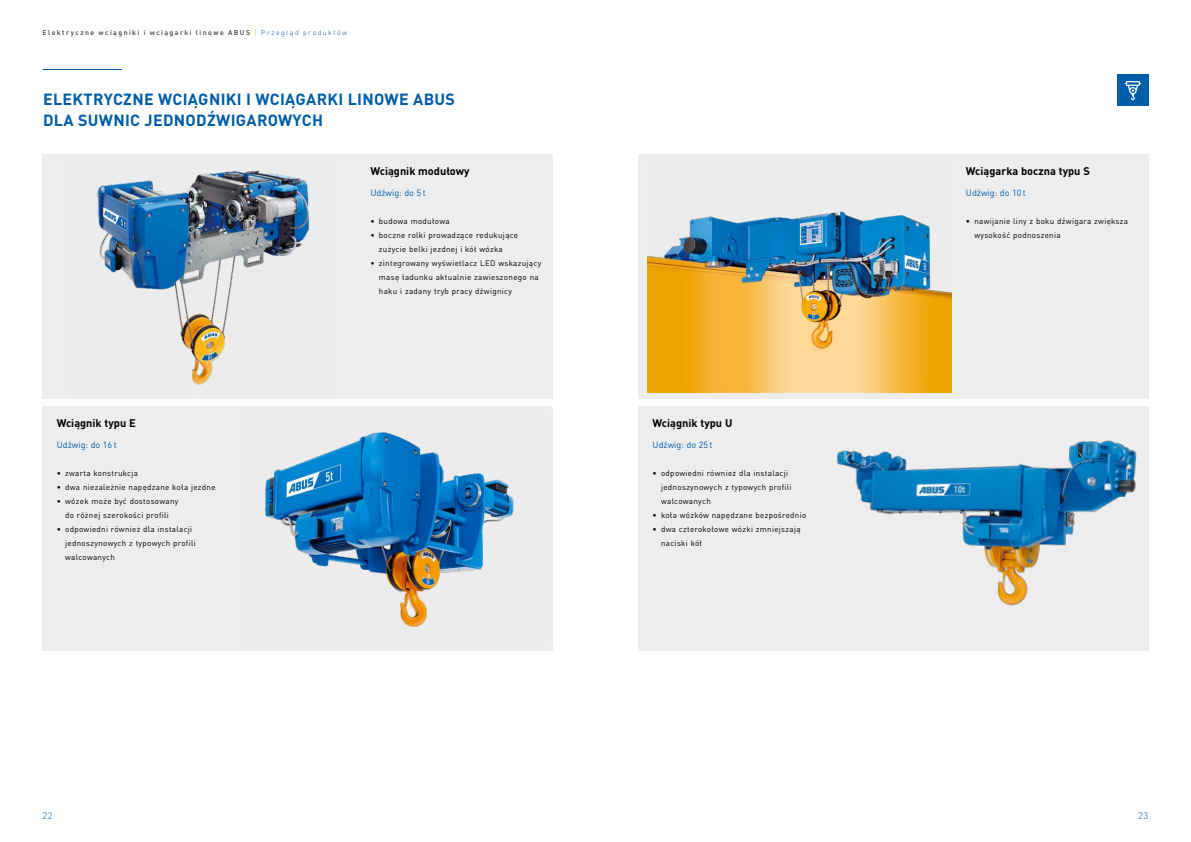
<style>
.page{position:relative;width:1191px;height:842px;background:#fff}
.page>*{position:absolute;margin:0;border:0;box-sizing:border-box;transform-origin:0 0}
.t1{font:700 16px/21px "DIN Pro";letter-spacing:.02em;color:#005da9}
.t2{font:700 11px "DIN Pro";color:#000}
.t3{font:300 9.5px "DIN Pro";color:#005da9}
.t4{font:9px "DIN Pro";color:#005da9}
.t5{font:8px/14px "DIN Pro";letter-spacing:.04em;color:#000}
.t6{font:500 7px "DIN Pro";letter-spacing:.205em;color:#3c3c3b}
.s1{font-weight:300;color:#f9b000}
.s2{font-weight:300;color:#005da9}
</style>
<div class="page">
<div style="left:638px;top:406px;width:510px;height:245px;background:#ededed"></div>
<div style="left:638px;top:154px;width:510px;height:245px;background:#ededed"></div>
<div style="left:43px;top:154px;width:510px;height:245px;background:#ededed"></div>
<div style="left:43px;top:406px;width:510px;height:245px;background:#ededed"></div>
<img style="left:836px;top:440px;width:301px;height:166px">
<img style="left:647px;top:211px;width:304px;height:181px">
<img style="left:97px;top:170px;width:212px;height:215px">
<img style="left:265px;top:432px;width:249px;height:195px">
<hr style="left:43px;top:69px;width:78px;height:1px;background:#005da9">
<div style="left:1117px;top:74px;width:31px;height:31px;background:#005da9"></div>
<svg style="left:1124px;top:81px;width:17px;height:19px"></svg>
<p class="t6" style="left:43px;top:27px;width:306px">Elektryczne wciągniki i wciągarki linowe ABUS <span class="s1">|</span> <span class="s2">Przegląd produktów</span></p>
<h1 class="t1" style="left:43px;top:87px;width:413px">ELEKTRYCZNE WCIĄGNIKI I WCIĄGARKI LINOWE ABUS<br>DLA SUWNIC JEDNODŹWIGAROWYCH</h1>
<h2 class="t2" style="left:57px;top:414px;width:81px">Wciągnik typu E</h2>
<p class="t4" style="left:57px;top:438px;width:62px">Udźwig: do 16 t</p>
<p class="t5" style="left:57px;top:465px;width:83px">• zwarta konstrukcja</p>
<p class="t5" style="left:57px;top:479px;width:160px">• dwa niezależnie napędzane koła jezdne</p>
<p class="t5" style="left:57px;top:493px;width:123px;text-align:center">• wózek może być dostosowany do różnej szerokości profili</p>
<p class="t5" style="left:65px;top:521px;width:132px;text-indent:-9px">• odpowiedni również dla instalacji jednoszynowych z typowych profili walcowanych</p>
<h2 class="t2" style="left:370px;top:162px;width:101px">Wciągnik modułowy</h2>
<p class="t4" style="left:370px;top:186px;width:57px">Udźwig: do 5 t</p>
<p class="t5" style="left:370px;top:213px;width:81px">• budowa modułowa</p>
<p class="t5" style="left:379px;top:227px;width:141px;text-indent:-9px">• boczne rolki prowadzące redukujące zużycie belki jezdnej i kół wózka</p>
<p class="t5" style="left:379px;top:255px;width:164px;text-indent:-9px">• zintegrowany wyświetlacz LED wskazujący masę ładunku aktualnie zawieszonego na haku i zadany tryb pracy dźwignicy</p>
<h2 class="t2" style="left:652px;top:414px;width:81px">Wciągnik typu U</h2>
<p class="t4" style="left:652px;top:438px;width:62px">Udźwig: do 25 t</p>
<p class="t5" style="left:661px;top:465px;width:132px;text-indent:-9px">• odpowiedni również dla instalacji jednoszynowych z typowych profili walcowanych</p>
<p class="t5" style="left:652px;top:507px;width:155px">• koła wózków napędzane bezpośrednio</p>
<p class="t5" style="left:661px;top:521px;width:141px;text-indent:-9px">• dwa czterokołowe wózki zmniejszają naciski kół</p>
<h2 class="t2" style="left:966px;top:162px;width:125px">Wciągarka boczna typu S</h2>
<p class="t4" style="left:966px;top:186px;width:62px">Udźwig: do 10 t</p>
<p class="t5" style="left:974px;top:213px;width:155px;text-indent:-9px">• nawijanie liny z boku dźwigara zwiększa wysokość podnoszenia</p>
<p class="t3" style="left:43px;top:808px;width:12px">22</p>
<p class="t3" style="left:1138px;top:808px;width:12px">23</p>
</div>
